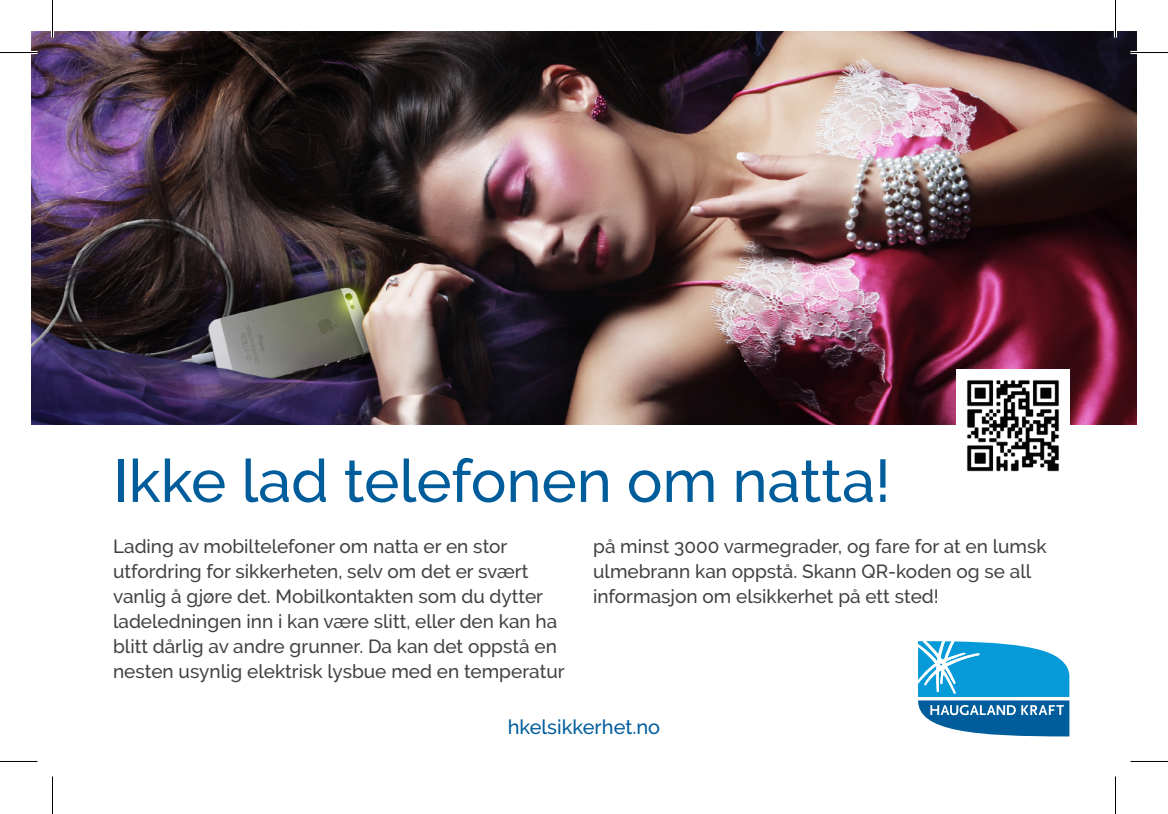
<style>
.page{position:relative;width:1168px;height:814px;background:#fff}
.page>*{position:absolute;margin:0;border:0;box-sizing:border-box;transform-origin:0 0}
.t1{font:500 59.5px "Raleway";color:#005d9c}
.hovedtittel{font:500 20px "Raleway";color:#005d9c}
.hovedtittel-2{font:500 19px/25px "Raleway";color:#414243}
</style>
<div class="page">
<img style="left:31px;top:31px;width:1106px;height:394px">
<img style="left:957px;top:369px;width:112px;height:103px">
<svg style="left:918px;top:641px;width:151px;height:95px"></svg>
<hr style="left:0;top:51px;width:38px;height:3px;background:#fff">
<hr style="left:1130px;top:51px;width:38px;height:3px;background:#fff">
<hr style="left:51px;top:0;width:3px;height:38px;background:#fff">
<hr style="left:1114px;top:0;width:3px;height:38px;background:#fff">
<hr style="left:0;top:52px;width:38px;height:1px;background:#000">
<hr style="left:1130px;top:52px;width:38px;height:1px;background:#000">
<hr style="left:0;top:761px;width:38px;height:1px;background:#000">
<hr style="left:1130px;top:761px;width:38px;height:1px;background:#000">
<hr style="left:52px;top:0;width:1px;height:38px;background:#000">
<hr style="left:52px;top:776px;width:1px;height:38px;background:#000">
<hr style="left:1115px;top:0;width:1px;height:38px;background:#000">
<hr style="left:1115px;top:776px;width:1px;height:38px;background:#000">
<p class="t1" style="left:113px;top:446px;width:779px">Ikke lad telefonen om natta!</p>
<p class="hovedtittel-2" style="left:113px;top:534px;width:453px">Lading av mobiltelefoner om natta er en stor utfordring for sikkerheten, selv om det er svært vanlig å gjøre det. Mobilkontakten som du dytter ladeledningen inn i kan være slitt, eller den kan ha blitt dårlig av andre grunner. Da kan det oppstå en nesten usynlig elektrisk lysbue med en temperatur</p>
<p class="hovedtittel-2" style="left:593px;top:534px;width:455px">på minst 3000 varmegrader, og fare for at en lumsk ulmebrann kan oppstå. Skann QR-koden og se all informasjon om elsikkerhet på ett sted!</p>
<p class="hovedtittel" style="left:508px;top:715px;width:154px">hkelsikkerhet.no</p>
</div>
